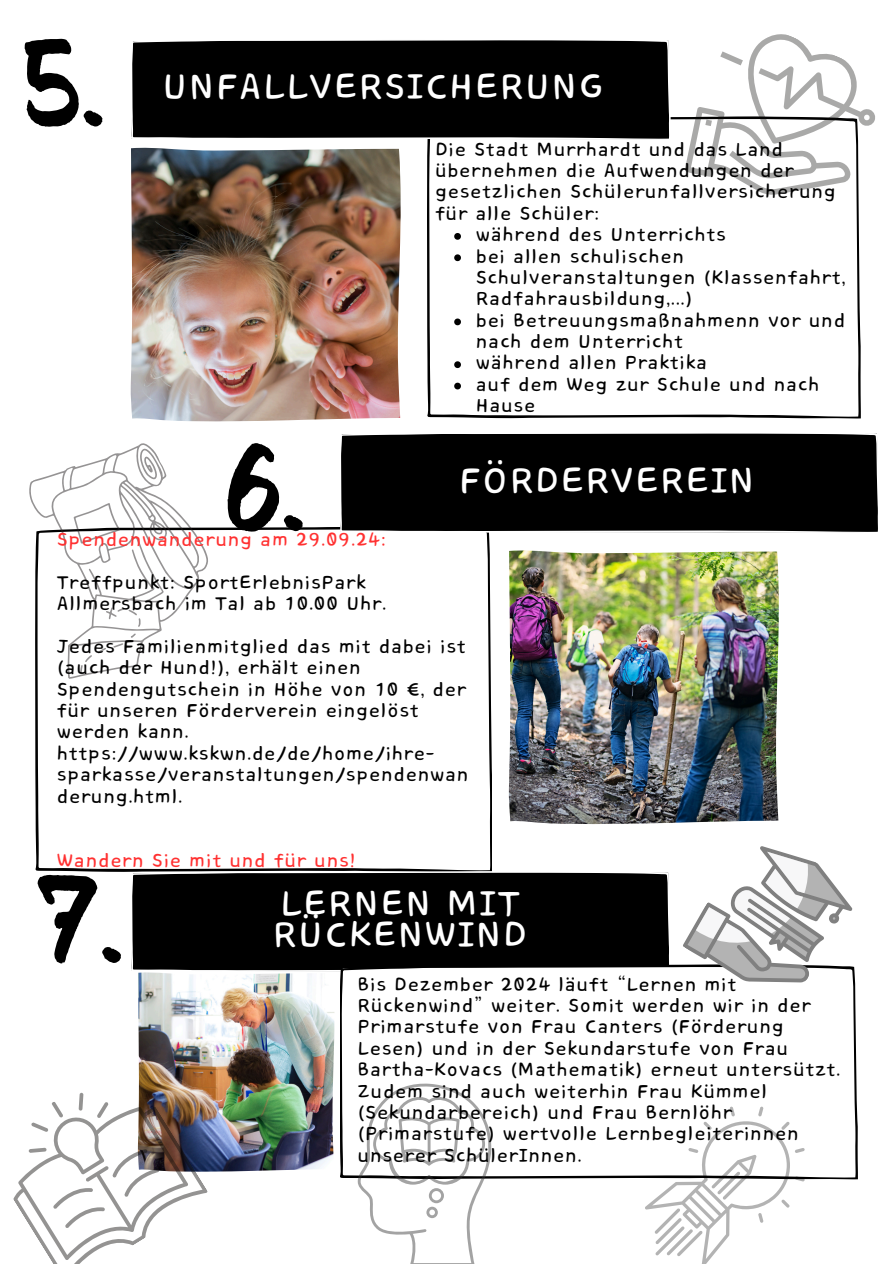
<style>
.page{position:relative;width:894px;height:1264px;background:#fff}
.page>*{position:absolute;margin:0;border:0;box-sizing:border-box;transform-origin:0 0}
.t1{font:120px "Bosk";color:#000}
.t2{font:45.75px "Core Bandi Face";color:#fff}
.t3{font:24px/21.3px "Core Bandi Face";color:#000}
.t4{font:24px "Core Bandi Face";color:#ff3131}
</style>
<div class="page">
<svg style="left:427px;top:117px;width:433px;height:301px"></svg>
<div style="left:131px;top:40px;width:539px;height:100px;background:#000"></div>
<img style="left:131px;top:148px;width:269px;height:273px">
<svg style="left:35px;top:527px;width:456px;height:345px"></svg>
<img style="left:508px;top:550px;width:270px;height:274px">
<div style="left:339px;top:433px;width:539px;height:100px;background:#000"></div>
<div style="left:131px;top:870px;width:538px;height:102px;background:#000"></div>
<svg style="left:339px;top:964px;width:518px;height:215px"></svg>
<img style="left:138px;top:972px;width:196px;height:199px">
<svg style="left:678px;top:846px;width:179px;height:169px"></svg>
<svg style="left:29px;top:420px;width:214px;height:279px"></svg>
<svg style="left:68px;top:498px;width:56px;height:52px"></svg>
<svg style="left:113px;top:641px;width:10px;height:8px"></svg>
<svg style="left:77px;top:647px;width:29px;height:26px"></svg>
<svg style="left:104px;top:607px;width:39px;height:20px"></svg>
<svg style="left:130px;top:633px;width:6px;height:5px"></svg>
<svg style="left:672px;top:34px;width:203px;height:199px"></svg>
<svg style="left:13px;top:1075px;width:198px;height:188px"></svg>
<svg style="left:644px;top:1106px;width:160px;height:157px"></svg>
<svg style="left:357px;top:1082px;width:135px;height:181px"></svg>
<svg style="left:454px;top:233px;width:7px;height:7px"></svg>
<svg style="left:454px;top:254px;width:7px;height:7px"></svg>
<svg style="left:454px;top:318px;width:7px;height:7px"></svg>
<svg style="left:454px;top:361px;width:7px;height:7px"></svg>
<svg style="left:454px;top:383px;width:7px;height:6px"></svg>
<h2 class="t1" style="left:22px;top:36px;width:84px">5.</h2>
<p class="t2" style="left:162px;top:63px;width:443px">UNFALLVERSICHERUNG</p>
<p class="t3" style="left:435px;top:139px;width:403px">Die Stadt Murrhardt und das Land übernehmen die Aufwendungen der gesetzlichen Schülerunfallversicherung für alle Schüler:</p>
<p class="t3" style="left:476px;top:225px;width:252px">während des Unterrichts</p>
<p class="t3" style="left:476px;top:246px;width:372px">bei allen schulischen<br>Schulveranstaltungen (Klassenfahrt,<br>Radfahrausbildung,...)</p>
<p class="t3" style="left:476px;top:310px;width:371px">bei Betreuungsmaßnahmenn vor und nach dem Unterricht</p>
<p class="t3" style="left:476px;top:353px;width:233px">während allen Praktika</p>
<h1 class="t3" style="left:476px;top:374px;width:346px">auf dem Weg zur Schule und nach<br>Hause</h1>
<h2 class="t1" style="left:225px;top:441px;width:82px">6.</h2>
<p class="t2" style="left:458px;top:456px;width:298px">FÖRDERVEREIN</p>
<p class="t4" style="left:57px;top:526px;width:331px">Spendenwanderung am 29.09.24:</p>
<p class="t3" style="left:57px;top:572px;width:331px">Treffpunkt: SportErlebnisPark<br>Allmersbach im Tal ab 10.00 Uhr.</p>
<p class="t3" style="left:57px;top:636px;width:411px">Jedes Familienmitglied das mit dabei ist (auch der Hund!), erhält einen<br>Spendengutschein in Höhe von 10 €, der für unseren Förderverein eingelöst werden kann.</p>
<p class="t3" style="left:57px;top:743px;width:413px">https://www.kskwn.de/de/home/ihre&shy;sparkasse/veranstaltungen/spendenwan derung.html.</p>
<p class="t4" style="left:57px;top:847px;width:301px">Wandern Sie mit und für uns!</p>
<p class="t2" style="left:280px;top:879px;width:243px">LERNEN MIT</p>
<p class="t2" style="left:273px;top:911px;width:257px">RÜCKENWIND</p>
<h1 class="t3" style="left:357px;top:974px;width:485px">Bis Dezember 2024 läuft “Lernen mit Rückenwind” weiter. Somit werden wir in der Primarstufe von Frau Canters (Förderung Lesen) und in der Sekundarstufe von Frau Bartha-Kovacs (Mathematik) erneut untersützt.<br>Zudem sind auch weiterhin Frau Kümmel (Sekundarbereich) und Frau Bernlöhr (Primarstufe) wertvolle Lernbegleiterinnen unserer SchülerInnen.</h1>
<p class="t1" style="left:35px;top:872px;width:90px">7.</p>
</div>
